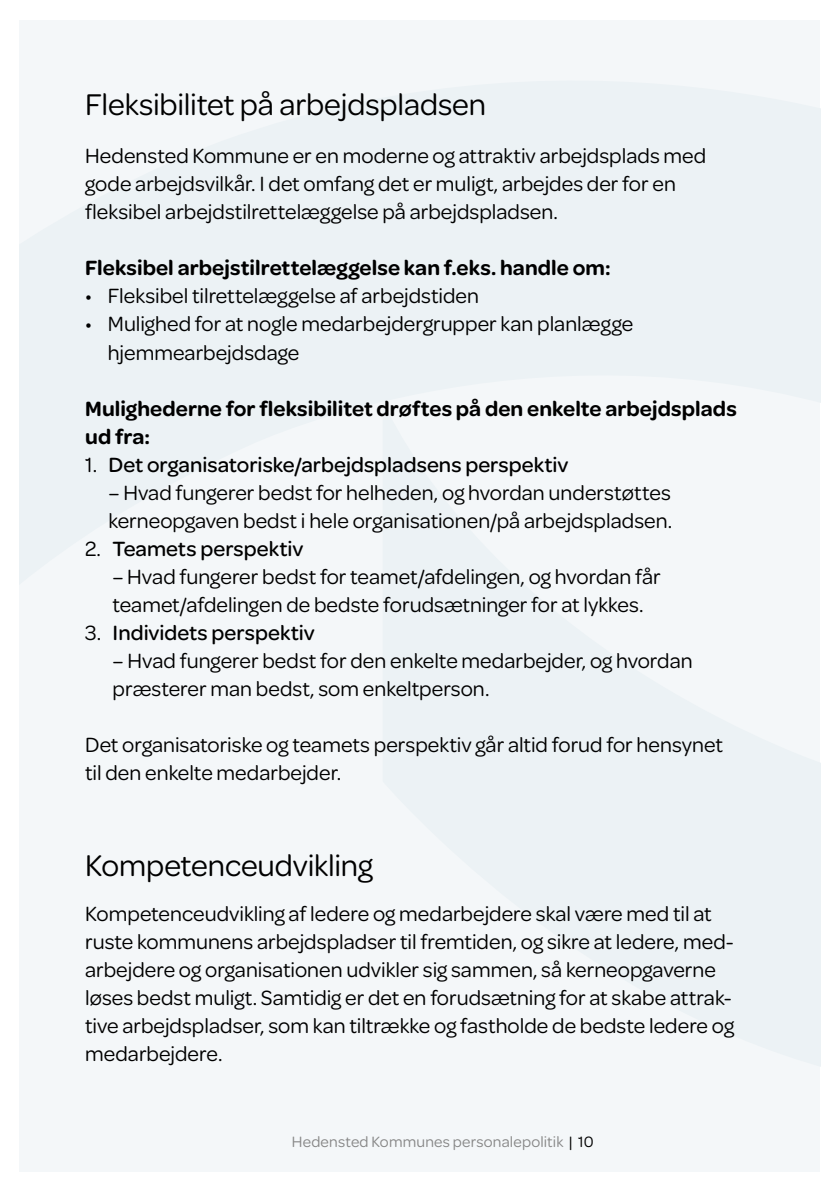
<style>
.page{position:relative;width:840px;height:1191px;background:#fff}
.page>*{position:absolute;margin:0;border:0;box-sizing:border-box;transform-origin:0 0}
.Underrubrik_16_20{font:32px "Omnes";letter-spacing:-.005em;color:#000}
.Brød{font:22px/28px "Omnes";color:#000}
.Underrubrik_16_20-2{font:22px/28px "Omnes";color:#000}
.Mellemrubrik{font:600 22px/28px "Omnes";letter-spacing:.005em;color:#000}
.Brød_bullet{font:22px/28px "Omnes";color:#000}
.Brød-2{font:500 22px "Omnes";color:#000}
.t1{font:16px "Omnes";letter-spacing:.015em;color:#878787}
.s1{font-weight:400}
.s2{color:#000}
</style>
<div class="page">
<div style="left:20px;top:20px;width:799px;height:1145px;background:#f4f7f9"></div>
<h3 class="Underrubrik_16_20" style="left:85px;top:83px;width:402px">Fleksibilitet på arbejdspladsen</h3>
<p class="Brød" style="left:85px;top:141px;width:622px">Hedensted Kommune er en moderne og attraktiv arbejdsplads med gode arbejdsvilkår. I det omfang det er muligt, arbejdes der for en fleksibel arbejdstilrettelæggelse på arbejdspladsen.</p>
<p class="Mellemrubrik" style="left:85px;top:253px;width:526px">Fleksibel arbejstilrettelæggelse kan f.eks. handle om:</p>
<p class="Brød_bullet" style="left:85px;top:281px;width:395px">• Fleksibel tilrettelæggelse af arbejdstiden</p>
<p class="Brød_bullet" style="left:108px;top:309px;width:526px;text-indent:-23px">• Mulighed for at nogle medarbejdergrupper kan planlægge hjemmearbejdsdage</p>
<p class="Mellemrubrik" style="left:85px;top:393px;width:653px">Mulighederne for fleksibilitet drøftes på den enkelte arbejdsplads ud fra:</p>
<p class="Brød-2" style="left:85px;top:449px;width:484px"><span class="s1">1.</span> Det organisatoriske/arbejdspladsens perspektiv</p>
<p class="Brød" style="left:108px;top:477px;width:565px">– Hvad fungerer bedst for helheden, og hvordan understøttes kerneopgaven bedst i hele organisationen/på arbejdspladsen.</p>
<p class="Brød-2" style="left:85px;top:533px;width:220px"><span class="s1">2.</span> Teamets perspektiv</p>
<p class="Brød" style="left:112px;top:561px;width:549px">– Hvad fungerer bedst for teamet/afdelingen, og hvordan får teamet/afdelingen de bedste forudsætninger for at lykkes.</p>
<p class="Brød-2" style="left:85px;top:617px;width:231px"><span class="s1">3.</span> Individets perspektiv</p>
<p class="Brød" style="left:113px;top:645px;width:581px">– Hvad fungerer bedst for den enkelte medarbejder, og hvordan præsterer man bedst, som enkeltperson.</p>
<p class="Brød" style="left:85px;top:729px;width:639px">Det organisatoriske og teamets perspektiv går altid forud for hensynet til den enkelte medarbejder.</p>
<h3 class="Underrubrik_16_20" style="left:85px;top:843px;width:289px">Kompetenceudvikling</h3>
<h3 class="Underrubrik_16_20-2" style="left:85px;top:898px;width:650px">Kompetenceudvikling af ledere og medarbejdere skal være med til at ruste kommunens arbejdspladser til fremtiden, og sikre at ledere, med&shy;arbejdere og organisationen udvikler sig sammen, så kerneopgaverne løses bedst muligt. Samtidig er det en forudsætning for at skabe attrak&shy;tive arbejdspladser, som kan tiltrække og fastholde de bedste ledere og medarbejdere.</h3>
<p class="t1" style="left:291px;top:1130px;width:303px">Hedensted Kommunes personalepolitik <span class="s2">| 10</span></p>
</div>
